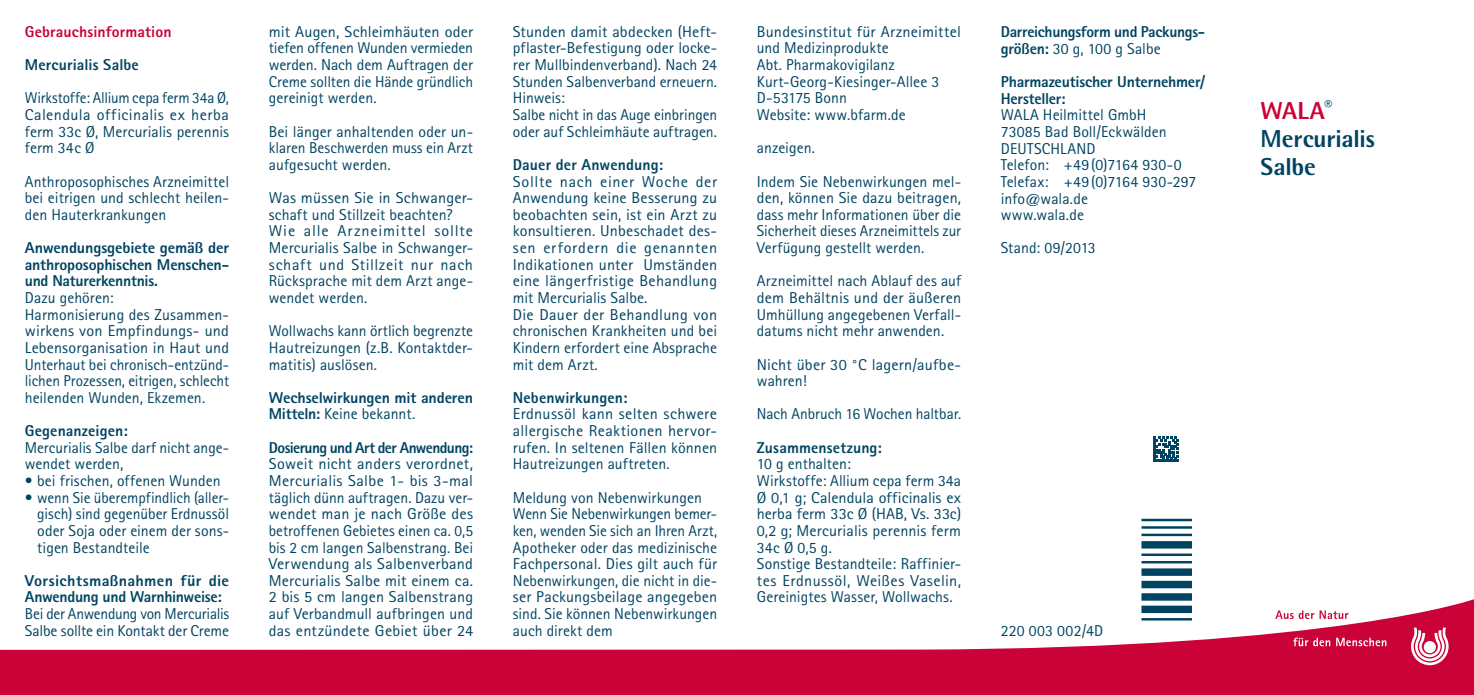
<style>
.page{position:relative;width:1474px;height:695px;background:#fff}
.page>*{position:absolute;margin:0;border:0;box-sizing:border-box;transform-origin:0 0}
.t1{font:800 24.5px/28px "Agfa Rotis Semisans";letter-spacing:-.005em;color:#004462}
.t2{font:800 24.5px "Agfa Rotis Semisans";color:#ca0237}
.t3{font:15.75px/16.6px "Agfa Rotis Sans Serif";letter-spacing:.005em;color:#004462}
.t4{font:800 15.75px/16.6px "Agfa Rotis Sans Serif";letter-spacing:-.01em;color:#004462}
.t5{font:15.75px/16.6px "Agfa Rotis Sans Serif";letter-spacing:-.015em;color:#004462}
.t6{font:800 15.75px "Agfa Rotis Sans Serif";letter-spacing:.01em;color:#004462}
.t7{font:800 15.75px "Agfa Rotis Sans Serif";letter-spacing:-.04em;color:#004462}
.t8{font:800 15.75px "Agfa Rotis Sans Serif";letter-spacing:.01em;color:#ca0237}
.s1{font-weight:400}
</style>
<div class="page">
<svg style="left:0;top:593px;width:1473px;height:101px"></svg>
<svg style="left:1275px;top:610px;width:73px;height:9px"></svg>
<svg style="left:1293px;top:637px;width:93px;height:9px"></svg>
<svg style="left:1410px;top:627px;width:38px;height:38px"></svg>
<hr style="left:1141px;top:618px;width:50px;height:2px;background:#004462">
<div style="left:1141px;top:605px;width:50px;height:8px;background:#004462"></div>
<div style="left:1141px;top:593px;width:50px;height:7px;background:#004462"></div>
<div style="left:1141px;top:580px;width:50px;height:8px;background:#004462"></div>
<div style="left:1141px;top:568px;width:50px;height:7px;background:#004462"></div>
<hr style="left:1141px;top:561px;width:50px;height:2px;background:#004462">
<hr style="left:1141px;top:553px;width:50px;height:3px;background:#004462">
<div style="left:1141px;top:541px;width:50px;height:7px;background:#004462"></div>
<hr style="left:1141px;top:533px;width:50px;height:3px;background:#004462">
<hr style="left:1141px;top:526px;width:50px;height:2px;background:#004462">
<hr style="left:1141px;top:518px;width:50px;height:3px;background:#004462">
<svg style="left:1153px;top:437px;width:25px;height:24px"></svg>
<p class="t8" style="left:25px;top:22px;width:148px">Gebrauchsinformation</p>
<p class="t4" style="left:25px;top:56px;width:116px">Mercurialis Salbe</p>
<p class="t3" style="left:25px;top:90px;width:206px;text-align:justify">Wirkstoffe: Allium cepa ferm 34a Ø, Calendula officinalis ex herba ferm 33c Ø, Mercurialis perennis ferm 34c Ø</p>
<p class="t3" style="left:25px;top:173px;width:206px;text-align:justify">Anthroposophisches Arzneimittel bei eitrigen und schlecht heilen‑ den Hauterkrankungen</p>
<p class="t4" style="left:25px;top:239px;width:206px;text-align:justify">Anwendungsgebiete gemäß der anthroposophischen Menschen&shy;und Naturerkenntnis.</p>
<p class="t3" style="left:25px;top:289px;width:206px">Dazu gehören:<br>Harmonisierung des Zusammen&shy;wirkens von Empfindungs- und<br>Lebensorganisation in Haut und<br>Unterhaut bei chronisch-entzünd&shy;lichen Prozessen, eitrigen, schlecht heilenden Wunden, Ekzemen.</p>
<p class="t6" style="left:25px;top:420px;width:104px">Gegenanzeigen:</p>
<p class="t3" style="left:25px;top:439px;width:202px">Mercurialis Salbe darf nicht ange-- wendet werden,</p>
<p class="t3" style="left:25px;top:472px;width:197px">• bei frischen, offenen Wunden</p>
<p class="t3" style="left:37px;top:489px;width:193px;text-align:justify;text-indent:-12px">• wenn Sie überempfindlich (aller‑ gisch) sind gegenüber Erdnussöl oder Soja oder einem der sons‑ tigen Bestandteile</p>
<p class="t4" style="left:25px;top:572px;width:206px">Vorsichtsmaßnahmen für die<br>Anwendung und Warnhinweise:</p>
<p class="t5" style="left:25px;top:605px;width:206px">Bei der Anwendung von Mercurialis<br>Salbe sollte ein Kontakt der Creme</p>
<p class="t3" style="left:269px;top:23px;width:206px;text-align:justify">mit Augen, Schleimhäuten oder tiefen offenen Wunden vermieden werden. Nach dem Auftragen der Creme sollten die Hände gründlich gereinigt werden.</p>
<p class="t3" style="left:269px;top:123px;width:206px;text-align:justify">Bei länger anhaltenden oder un‑ klaren Beschwerden muss ein Arzt aufgesucht werden.</p>
<p class="t3" style="left:269px;top:189px;width:206px">Was müssen Sie in Schwanger&shy;schaft und Stillzeit beachten?<br>Wie alle Arzneimittel sollte<br>Mercurialis Salbe in Schwanger&shy;schaft und Stillzeit nur nach<br>Rücksprache mit dem Arzt ange‑ wendet werden.</p>
<p class="t3" style="left:269px;top:322px;width:206px;text-align:justify">Wollwachs kann örtlich begrenzte Hautreizungen (z.B. Kontaktder&shy;matitis) auslösen.</p>
<p class="t4" style="left:269px;top:389px;width:206px">Wechselwirkungen mit anderen<br>Mitteln: <span class="s1">Keine bekannt.</span></p>
<p class="t7" style="left:269px;top:437px;width:206px">Dosierung und Art der Anwendung:</p>
<p class="t3" style="left:269px;top:455px;width:206px;text-align:justify">Soweit nicht anders verordnet, Mercurialis Salbe 1- bis 3-mal täglich dünn auftragen. Dazu ver‑ wendet man je nach Größe des betroffenen Gebietes einen ca. 0,5 bis 2 cm langen Salbenstrang. Bei Verwendung als Salbenverband Mercurialis Salbe mit einem ca.<br>2 bis 5 cm langen Salbenstrang auf Verbandmull aufbringen und das entzündete Gebiet über 24</p>
<p class="t3" style="left:513px;top:23px;width:206px">Stunden damit abdecken (Heft&shy;pflaster-Befestigung oder locke‑ rer Mullbindenverband). Nach 24<br>Stunden Salbenverband erneuern.<br>Hinweis:<br>Salbe nicht in das Auge einbringen oder auf Schleimhäute auftragen.</p>
<p class="t4" style="left:513px;top:156px;width:152px">Dauer der Anwendung:</p>
<p class="t3" style="left:513px;top:173px;width:206px">Sollte nach einer Woche der<br>Anwendung keine Besserung zu beobachten sein, ist ein Arzt zu konsultieren. Unbeschadet des‑ sen erfordern die genannten<br>Indikationen unter Umständen eine längerfristige Behandlung mit Mercurialis Salbe.<br>Die Dauer der Behandlung von chronischen Krankheiten und bei<br>Kindern erfordert eine Absprache mit dem Arzt.</p>
<p class="t4" style="left:513px;top:389px;width:116px">Nebenwirkungen:</p>
<p class="t3" style="left:513px;top:405px;width:206px;text-align:justify">Erdnussöl kann selten schwere allergische Reaktionen hervor‑ rufen. In seltenen Fällen können Hautreizungen auftreten.</p>
<p class="t3" style="left:513px;top:489px;width:206px">Meldung von Nebenwirkungen<br>Wenn Sie Nebenwirkungen bemer‑ ken, wenden Sie sich an Ihren Arzt,<br>Apotheker oder das medizinische<br>Fachpersonal. Dies gilt auch für<br>Nebenwirkungen, die nicht in die‑ ser Packungsbeilage angegeben sind. Sie können Nebenwirkungen auch direkt dem</p>
<p class="t3" style="left:756px;top:23px;width:206px">Bundesinstitut für Arzneimittel und Medizinprodukte<br>Abt. Pharmakovigilanz<br>Kurt-Georg-Kiesinger-Allee 3<br>D-53175 Bonn<br>Website: www.bfarm.de</p>
<p class="t3" style="left:756px;top:131px;width:206px;line-height:33.2px">anzeigen.<br>Indem Sie Nebenwirkungen mel‑</p>
<p class="t3" style="left:756px;top:189px;width:206px;text-align:justify">den, können Sie dazu beitragen, dass mehr Informationen über die Sicherheit dieses Arzneimittels zur Verfügung gestellt werden.</p>
<p class="t3" style="left:756px;top:272px;width:206px;text-align:justify">Arzneimittel nach Ablauf des auf dem Behältnis und der äußeren Umhüllung angegebenen Verfall&shy;datums nicht mehr anwenden.</p>
<p class="t3" style="left:756px;top:356px;width:206px">Nicht über 30 °C lagern/aufbe‑ wahren!</p>
<p class="t3" style="left:756px;top:405px;width:206px">Nach Anbruch 16 Wochen haltbar.</p>
<p class="t6" style="left:756px;top:437px;width:127px">Zusammensetzung:</p>
<p class="t3" style="left:756px;top:455px;width:206px">10 g enthalten:<br>Wirkstoffe: Allium cepa ferm 34a<br>Ø 0,1 g; Calendula officinalis ex herba ferm 33c Ø (HAB, Vs. 33c)<br>0,2 g; Mercurialis perennis ferm<br>34c Ø 0,5 g.<br>Sonstige Bestandteile: Raffinier&shy;tes Erdnussöl, Weißes Vaselin,<br>Gereinigtes Wasser, Wollwachs.</p>
<p class="t4" style="left:1000px;top:23px;width:206px">Darreichungsform und Packungs&shy;größen: <span class="s1">30 g, 100 g Salbe</span></p>
<p class="t4" style="left:1000px;top:73px;width:206px">Pharmazeutischer Unternehmer/<br>Hersteller:</p>
<p class="t3" style="left:1000px;top:107px;width:197px">WALA Heilmittel GmbH<br>73085 Bad Boll/Eckwälden<br>DEUTSCHLAND<br>Telefon: +49(0)7164 930-0<br>Telefax: +49(0)7164 930-297 info@wala.de<br>www.wala.de</p>
<p class="t3" style="left:1000px;top:240px;width:96px">Stand: 09/2013</p>
<p class="t3" style="left:1000px;top:621px;width:104px">220 003 002/4D</p>
<p class="t3" style="left:1324px;top:97px;width:9px">®</p>
<h1 class="t1" style="left:1260px;top:124px;width:116px">Mercurialis<br>Salbe</h1>
<h1 class="t2" style="left:1260px;top:95px;width:66px">WALA</h1>
</div>
